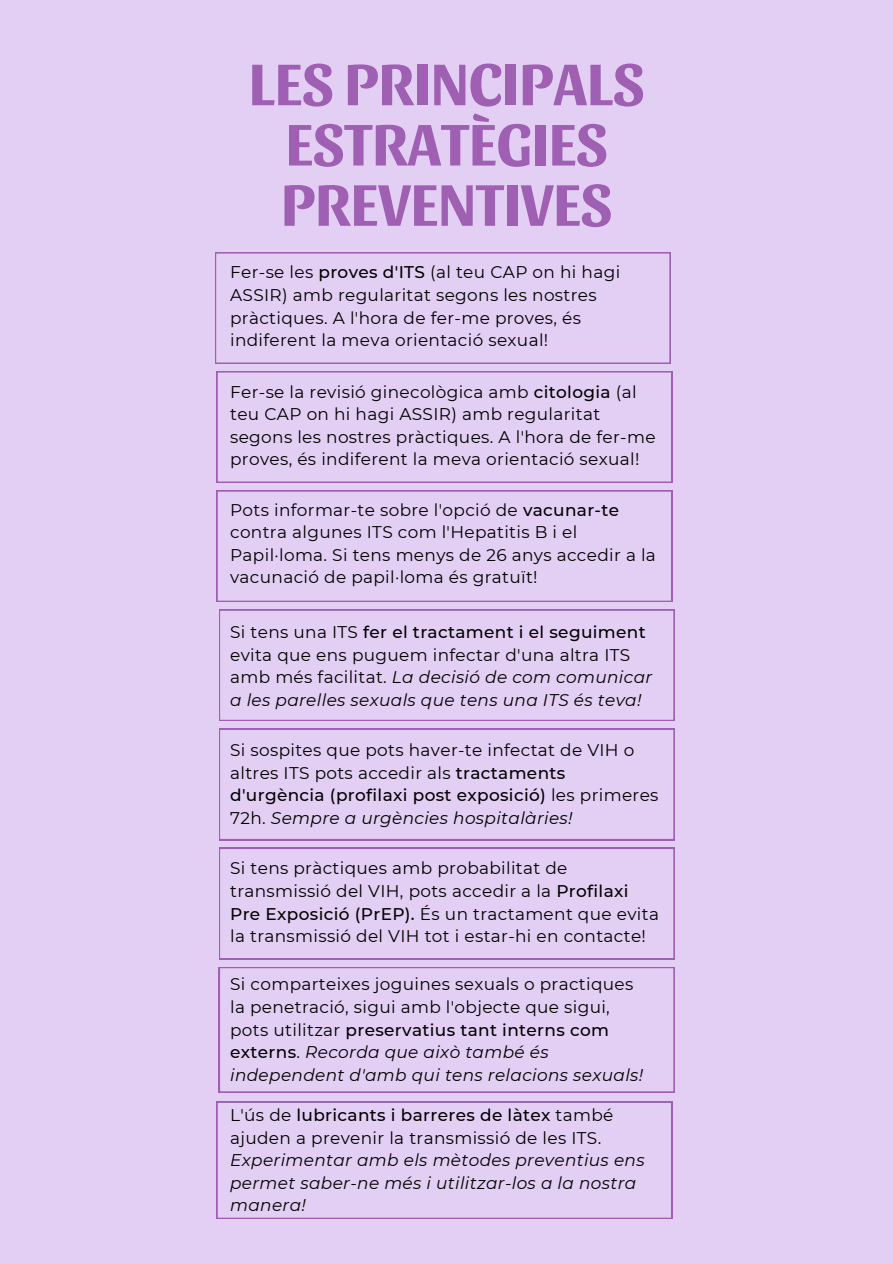
<style>
.page{position:relative;width:893px;height:1264px;background:#fff}
.page>*{position:absolute;margin:0;border:0;box-sizing:border-box;transform-origin:0 0}
.t1{font:700 61.35px/60.3px "Sansita";color:#9f5fb2;text-align:center}
.t2{font:16.95px/22.5px "Montserrat";letter-spacing:.02em;color:#000}
.t3{font:italic 16.95px/22.5px "Montserrat";letter-spacing:.02em;color:#000}
.s1{font-weight:500}
.s2{font-style:italic}
.s3{font-style:normal}
.s4{font-weight:500;font-style:normal}
</style>
<div class="page">
<div style="left:0;top:0;width:892px;height:1263px;background:#e4cff4"></div>
<svg style="left:215px;top:252px;width:455px;height:111px"></svg>
<svg style="left:217px;top:371px;width:455px;height:111px"></svg>
<svg style="left:217px;top:490px;width:455px;height:111px"></svg>
<svg style="left:219px;top:609px;width:455px;height:112px"></svg>
<svg style="left:219px;top:728px;width:455px;height:112px"></svg>
<svg style="left:219px;top:848px;width:455px;height:111px"></svg>
<svg style="left:219px;top:967px;width:455px;height:124px"></svg>
<svg style="left:217px;top:1101px;width:455px;height:117px"></svg>
<p class="t1" style="left:249px;top:49px;width:397px">LES PRINCIPALS<br>ESTRATÈGIES<br>PREVENTIVES</p>
<p class="t2" style="left:230px;top:261px;width:391px">Fer-se les <span class="s1">proves d'ITS</span> (al teu CAP on hi hagi ASSIR) amb regularitat segons les nostres pràctiques. A l'hora de fer-me proves, és indiferent la meva orientació sexual!</p>
<p class="t2" style="left:230px;top:380px;width:427px">Fer-se la revisió ginecològica amb <span class="s1">citologia</span> (al teu CAP on hi hagi ASSIR) amb regularitat segons les nostres pràctiques. A l'hora de fer-me proves, és indiferent la meva orientació sexual!</p>
<p class="t2" style="left:230px;top:498px;width:427px">Pots informar-te sobre l'opció de <span class="s1">vacunar-te </span>contra algunes ITS com l'Hepatitis B i el Papil·loma. Si tens menys de 26 anys accedir a la vacunació de papil·loma és gratuït!</p>
<p class="t2" style="left:230px;top:621px;width:423px">Si tens una ITS <span class="s1">fer el tractament i el seguiment </span>evita que ens puguem infectar d'una altra ITS amb més facilitat. <span class="s2">La decisió de com comunicar a les parelles sexuals que tens una ITS és teva!</span></p>
<p class="t2" style="left:230px;top:738px;width:430px">Si sospites que pots haver-te infectat de VIH o altres ITS pots accedir als <span class="s1">tractaments d'urgència (profilaxi post exposició)</span> les primeres 72h. <span class="s2">Sempre a urgències hospitalàries!</span></p>
<p class="t2" style="left:230px;top:857px;width:430px">Si tens pràctiques amb probabilitat de transmissió del VIH, pots accedir a la <span class="s1">Profilaxi Pre Exposició (PrEP).</span> És un tractament que evita la transmissió del VIH tot i estar-hi en contacte!</p>
<p class="t2" style="left:230px;top:973px;width:414px">Si comparteixes joguines sexuals o practiques la penetració, sigui amb l'objecte que sigui, pots utilitzar <span class="s1">preservatius tant interns com externs</span>. <span class="s2">Recorda que això també és independent d'amb qui tens relacions sexuals!</span></p>
<p class="t3" style="left:230px;top:1103px;width:416px"><span class="s3">L'ús de</span> <span class="s4">lubricants i barreres de làtex</span> <span class="s3">també ajuden a prevenir la transmissió de les ITS.<br></span>Experimentar amb els mètodes preventius ens permet saber-ne més i utilitzar-los a la nostra manera!</p>
</div>
